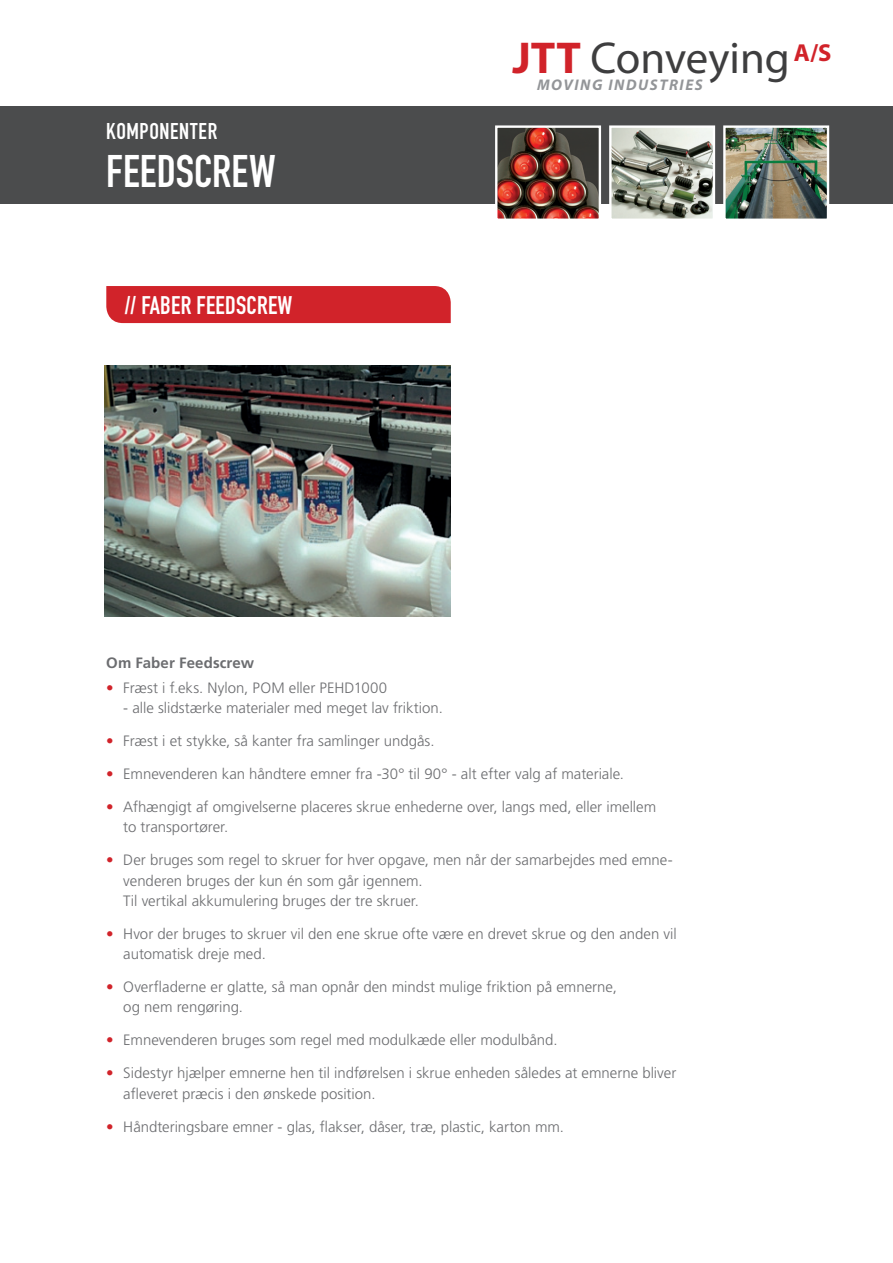
<style>
.page{position:relative;width:893px;height:1263px;background:#fff}
.page>*{position:absolute;margin:0;border:0;box-sizing:border-box;transform-origin:0 0}
.t1{font:45px "DIN Engschrift Std";letter-spacing:.005em;color:#fff}
.t2{font:44.85px "Myriad Pro";color:#3e3e3f}
.t3{font:25.2px "DIN Engschrift Std";letter-spacing:.01em;color:#fff}
.t4{font:22.5px "DIN Engschrift Std";letter-spacing:.03em;color:#fff}
.t5{font:italic 700 15.45px "Myriad Pro";letter-spacing:.1em;color:#939598}
.t6{font:300 15px/20.2px "Frutiger LT Std";color:#6c6d70}
.t7{font:700 15px "Frutiger LT Std";letter-spacing:.01em;color:#6c6d70}
.s1{font-weight:700;color:#d1232a}
.s2{color:#d1232a}
</style>
<div class="page">
<div style="left:0;top:106px;width:893px;height:97px;background:#4b4c4d"></div>
<svg style="left:608px;top:125px;width:108px;height:94px;background:#a1a59a"></svg>
<img style="left:494px;top:125px;width:108px;height:94px">
<div style="left:106px;top:286px;width:345px;height:37px;background:#d1232a"></div>
<img style="left:722px;top:125px;width:108px;height:94px">
<img style="left:105px;top:365px;width:346px;height:252px">
<h3 class="t4" style="left:106px;top:118px;width:112px">KOMPONENTER</h3>
<h1 class="t1" style="left:106px;top:144px;width:171px">FEEDSCREW</h1>
<h3 class="t3" style="left:125px;top:290px;width:169px">// FABER FEEDSCREW</h3>
<h2 class="t2" style="left:512px;top:30px;width:321px"><span class="s1">JTT</span> Conveying <sup>A/S</sup></h2>
<p class="t5" style="left:537px;top:75px;width:167px">MOVING INDUSTRIES</p>
<p class="t7" style="left:106px;top:654px;width:149px">Om Faber Feedscrew</p>
<p class="t6" style="left:106px;top:678px;width:282px"><span class="s2">•</span> Fræst i f.eks. Nylon, POM eller PEHD1000</p>
<p class="t6" style="left:123px;top:698px;width:321px">- alle slidstærke materialer med meget lav friktion.</p>
<p class="t6" style="left:106px;top:731px;width:330px"><span class="s2">•</span> Fræst i et stykke, så kanter fra samlinger undgås.</p>
<p class="t6" style="left:106px;top:764px;width:519px"><span class="s2">•</span> Emnevenderen kan håndtere emner fra -30° til 90° - alt efter valg af materiale.</p>
<p class="t6" style="left:123px;top:797px;width:534px;text-indent:-17px"><span class="s2">•</span> Afhængigt af omgivelserne placeres skrue enhederne over, langs med, eller imellem to transportører.</p>
<p class="t6" style="left:123px;top:850px;width:551px;text-indent:-17px"><span class="s2">•</span> Der bruges som regel to skruer for hver opgave, men når der samarbejdes med emne&shy;venderen bruges der kun én som går igennem.<br>Til vertikal akkumulering bruges der tre skruer.</p>
<p class="t6" style="left:123px;top:924px;width:555px;text-indent:-17px"><span class="s2">•</span> Hvor der bruges to skruer vil den ene skrue ofte være en drevet skrue og den anden vil automatisk dreje med.</p>
<p class="t6" style="left:123px;top:977px;width:495px;text-indent:-17px"><span class="s2">•</span> Overfladerne er glatte, så man opnår den mindst mulige friktion på emnerne, og nem rengøring.</p>
<p class="t6" style="left:106px;top:1030px;width:453px"><span class="s2">•</span> Emnevenderen bruges som regel med modulkæde eller modulbånd.</p>
<p class="t6" style="left:123px;top:1063px;width:554px;text-indent:-17px"><span class="s2">•</span> Sidestyr hjælper emnerne hen til indførelsen i skrue enheden således at emnerne bliver afleveret præcis i den ønskede position.</p>
<p class="t6" style="left:106px;top:1116px;width:459px"><span class="s2">•</span> Håndteringsbare emner - glas, flakser, dåser, træ, plastic, karton mm.</p>
</div>
